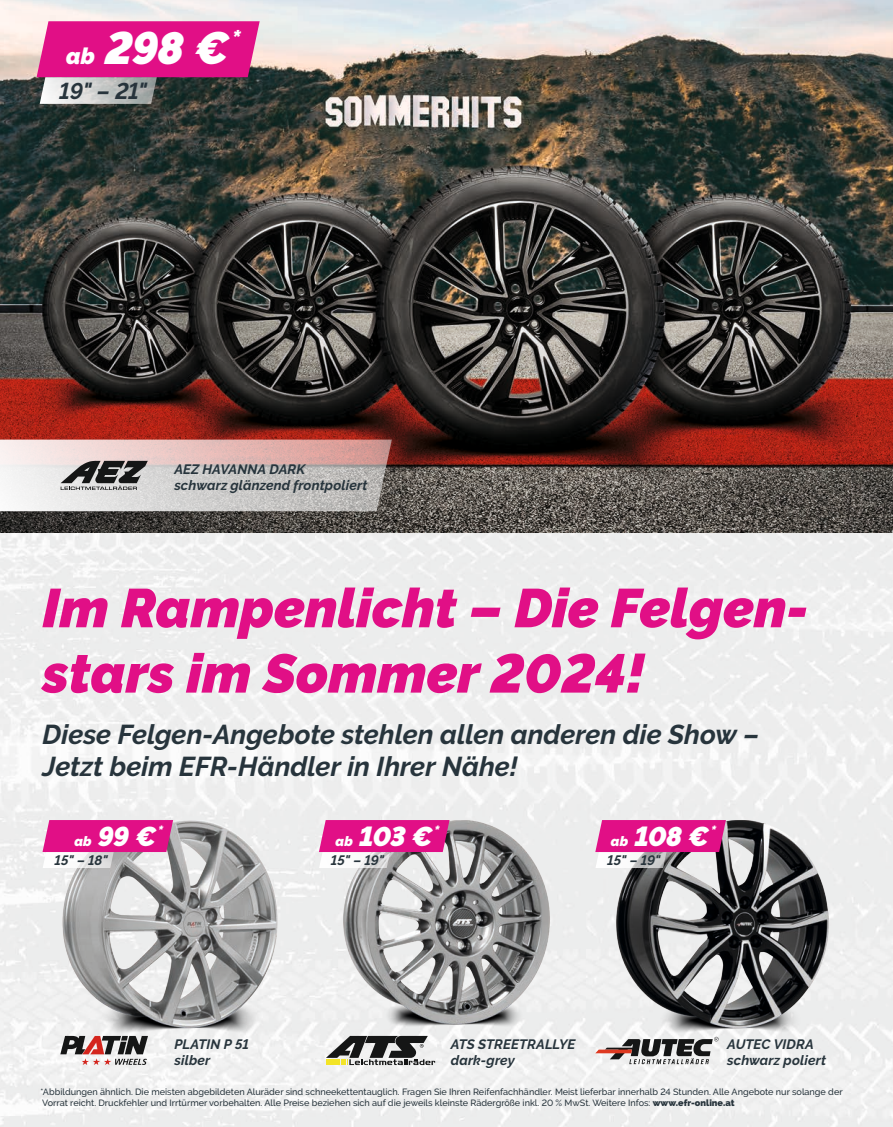
<style>
.page{position:relative;width:893px;height:1127px;background:#fff}
.page>*{position:absolute;margin:0;border:0;box-sizing:border-box;transform-origin:0 0}
.t1{font:italic 900 54.45px/65.2px "Raleway";color:#e10f86}
.t2{font:italic 900 45.3px "Raleway";color:#fff}
.t3{font:italic 700 27.15px/32.7px "Raleway";color:#27343c}
.t4{font:italic 900 27.15px "Raleway";letter-spacing:-.035em;color:#fff}
.t5{font:italic 700 22.65px "Raleway";color:#27343c}
.t6{font:italic 700 13.65px/16.4px "Raleway";letter-spacing:.01em;color:#27343c}
.t7{font:500 9px/10.9px "Raleway";color:#27343c}
.s1{font-size:22.65px}
.s2{font-size:13.65px}
.s3{font-weight:900}
</style>
<div class="page">
<img style="left:0;top:532px;width:893px;height:595px">
<img style="left:595px;top:820px;width:255px;height:216px">
<img style="left:319px;top:820px;width:255px;height:216px">
<img style="left:43px;top:820px;width:255px;height:216px">
<img style="left:0;top:0;width:893px;height:532px">
<svg style="left:60px;top:1036px;width:88px;height:29px"></svg>
<svg style="left:326px;top:1036px;width:109px;height:29px"></svg>
<svg style="left:595px;top:1037px;width:124px;height:27px"></svg>
<svg style="left:37px;top:21px;width:223px;height:83px;background:#bf3b85"></svg>
<svg style="left:319px;top:820px;width:130px;height:48px;background:#dc57a2"></svg>
<svg style="left:595px;top:820px;width:131px;height:48px;background:#d5519c"></svg>
<svg style="left:43px;top:820px;width:130px;height:48px;background:#de59a4"></svg>
<svg style="left:0;top:440px;width:392px;height:71px;background:#cec1bf"></svg>
<h2 class="t2" style="left:66px;top:22px;width:176px"><span class="s1">ab</span> 298 €<sup>*</sup></h2>
<h3 class="t5" style="left:59px;top:77px;width:89px">19" – 21"</h3>
<h3 class="t6" style="left:174px;top:461px;width:195px">AEZ HAVANNA DARK<br>schwarz glänzend frontpoliert</h3>
<h1 class="t1" style="left:43px;top:576px;width:767px">Im Rampenlicht – Die Felgen&shy;stars im Sommer 2024!</h1>
<h3 class="t3" style="left:43px;top:718px;width:718px">Diese Felgen-Angebote stehlen allen anderen die Show –<br>Jetzt beim EFR-Händler in Ihrer Nähe!</h3>
<h3 class="t4" style="left:74px;top:820px;width:90px"><span class="s2">ab</span> 99 €<sup>*</sup></h3>
<h3 class="t4" style="left:336px;top:820px;width:105px"><span class="s2">ab</span> 103 €<sup>*</sup></h3>
<h3 class="t4" style="left:611px;top:820px;width:107px"><span class="s2">ab</span> 108 €<sup>*</sup></h3>
<h3 class="t6" style="left:55px;top:852px;width:55px">15" – 18"</h3>
<h3 class="t6" style="left:331px;top:852px;width:55px">15" – 19"</h3>
<h3 class="t6" style="left:607px;top:852px;width:55px">15" – 19"</h3>
<h3 class="t6" style="left:174px;top:1036px;width:76px">PLATIN P 51 silber</h3>
<h3 class="t6" style="left:451px;top:1036px;width:126px">ATS STREETRALLYE dark-grey</h3>
<h3 class="t6" style="left:727px;top:1036px;width:101px">AUTEC VIDRA schwarz poliert</h3>
<p class="t7" style="left:41px;top:1086px;width:804px">*Abbildungen ähnlich. Die meisten abgebildeten Aluräder sind schneekettentauglich. Fragen Sie Ihren Reifenfachhändler. Meist lieferbar innerhalb 24 Stunden. Alle Angebote nur solange der<br>Vorrat reicht. Druckfehler und Irrtürmer vorbehalten. Alle Preise beziehen sich auf die jeweils kleinste Rädergröße inkl. 20 % MwSt. Weitere Infos: <span class="s3">www.efr-online.at</span></p>
</div>
